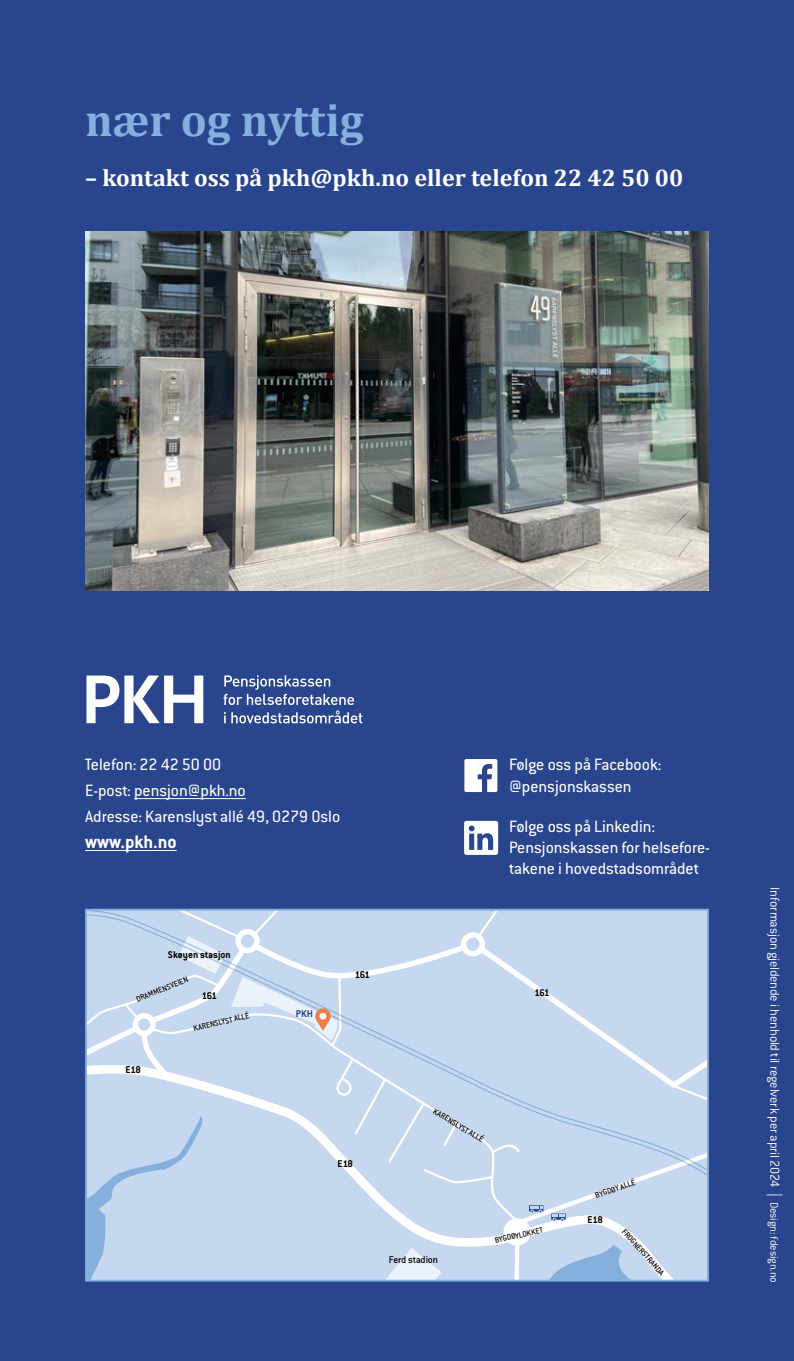
<style>
.page{position:relative;width:794px;height:1361px;background:#28458e}
.page>*{position:absolute;margin:0;border:0;box-sizing:border-box;transform-origin:0 0}
.t1{font:700 46px "Cambria";color:#85afdd}
.t2{font:700 24px "Cambria";color:#fff}
.t3{font:700 20px "Conduit ITC Pro";color:#fff}
.t4{font:18px/21px "Conduit ITC Pro";color:#fff}
.t5{font:300 14px "Conduit ITC Pro";letter-spacing:-.015em;color:#fff}
.t6{font:700 10.8px "Conduit ITC Pro";color:#000}
.t7{font:500 10.8px "Conduit ITC Pro";letter-spacing:-.02em;color:#000}
.t8{font:700 10.8px "Conduit ITC Pro";color:#28458e}
.t9{font:500 8.6px "Conduit ITC Pro";color:#000}
.s1{font-size:16px}
.s2{font-size:12px}
</style>
<div class="page">
<svg style="left:88px;top:912px;width:618px;height:366px;background:#c8d9f0"></svg>
<div style="left:319px;top:1012px;width:7px;height:7px;background:#fff;border-radius:50%"></div>
<div style="left:85px;top:909px;width:624px;height:372px;border:2px solid #85afdd"></div>
<svg style="left:464px;top:759px;width:33px;height:33px"></svg>
<svg style="left:464px;top:821px;width:34px;height:34px"></svg>
<img style="left:85px;top:232px;width:624px;height:358px">
<hr style="left:134px;top:798px;width:112px;height:1px;background:#fff">
<hr style="left:85px;top:850px;width:92px;height:1px;background:#fff">
<svg style="left:223px;top:675px;width:139px;height:48px"></svg>
<svg style="left:86px;top:675px;width:117px;height:48px"></svg>
<h1 class="t1" style="left:85px;top:92px;width:280px">nær og nyttig</h1>
<h2 class="t2" style="left:85px;top:163px;width:600px">– kontakt oss på pkh@pkh.no eller telefon 22 42 50 00</h2>
<p class="t4" style="left:85px;top:751px;width:257px;line-height:26px">Telefon: 22 42 50 00<br>E-post: pensjon@pkh.no<br>Adresse: Karenslyst allé 49, 0279 Oslo</p>
<p class="t3" style="left:85px;top:830px;width:93px">www.pkh.no</p>
<p class="t6" style="left:168px;top:948px;width:64px">Skøyen stasjon</p>
<p class="t4" style="left:509px;top:753px;width:154px;line-height:22px">Følge oss på Facebook: @pensjonskassen</p>
<p class="t4" style="left:509px;top:816px;width:202px">Følge oss på Linkedin:<br>Pensjonskassen for helsefore&shy;takene i hovedstadsområdet</p>
<p class="t9" style="left:135px;top:995px;width:57px;rotate:-22deg">DRAMMENSVEIEN</p>
<p class="t6" style="left:355px;top:968px;width:17px">161</p>
<p class="t6" style="left:202px;top:989px;width:17px">161</p>
<p class="t6" style="left:534px;top:986px;width:17px">161</p>
<p class="t6" style="left:125px;top:1063px;width:17px">E18</p>
<p class="t9" style="left:192px;top:1024px;width:59px;rotate:-14deg">KARENSLYST ALLÉ</p>
<p class="t8" style="left:296px;top:1007px;width:18px">PKH</p>
<p class="t6" style="left:337px;top:1157px;width:17px">E18</p>
<p class="t9" style="left:436px;top:1106px;width:59px;rotate:31deg">KARENSLYST ALLÉ</p>
<p class="t7" style="left:389px;top:1253px;width:51px">Ferd stadion</p>
<p class="t9" style="left:494px;top:1235px;width:51px;rotate:-12deg">BYGDØYLOKKET</p>
<p class="t9" style="left:594px;top:1190px;width:43px;rotate:-18deg">BYGDØY ALLÉ</p>
<p class="t6" style="left:587px;top:1213px;width:17px">E18</p>
<p class="t9" style="left:627px;top:1227px;width:60px;rotate:48deg">FROGNERSTRANDA</p>
<p class="t5" style="left:782px;top:887px;width:397px;rotate:90deg">Informasjon gjeldende i henhold til regelverk per april 2024 <span class="s1">|</span> <span class="s2">Design: fdesign.no</span></p>
</div>
